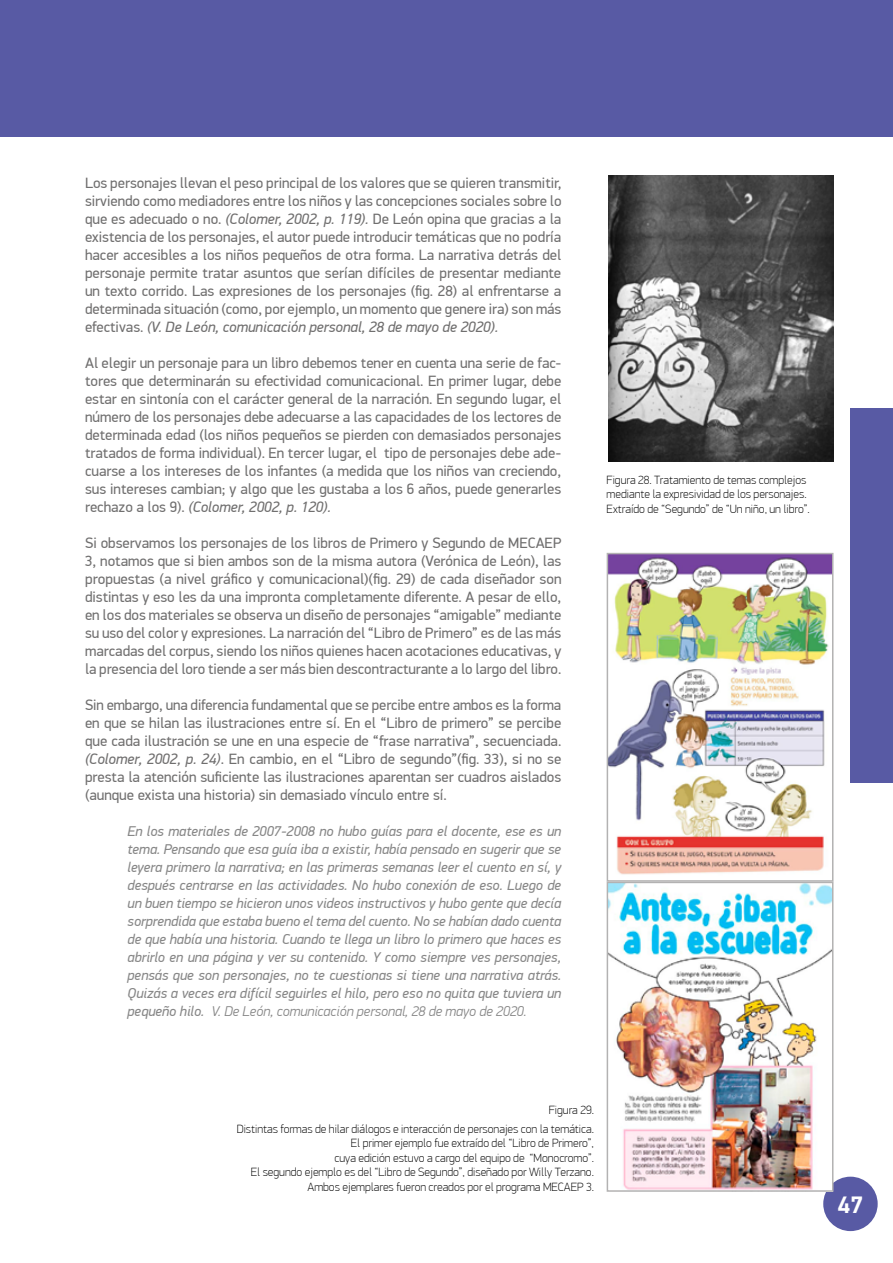
<style>
.page{position:relative;width:893px;height:1263px;background:#fff}
.page>*{position:absolute;margin:0;border:0;box-sizing:border-box;transform-origin:0 0}
.t1{font:700 24px "PF Din Display Pro";color:#fff}
.t2{font:15px/18px "PF Din Display Pro";color:#706f6f;text-align:justify}
.t3{font:italic 14.25px/18px "PF Din Display Pro";color:#878787;text-align:justify}
.t4{font:100 12px/14.4px "PF Din Display Pro";color:#000;text-align:right}
.s1{font-style:italic}
.s2{font-weight:300}
</style>
<div class="page">
<div style="left:823px;top:1177px;width:55px;height:54px;background:#585aa4;border-radius:50%"></div>
<div style="left:850px;top:408px;width:43px;height:375px;background:#585aa4"></div>
<div style="left:0;top:0;width:893px;height:137px;background:#585aa4"></div>
<img style="left:610px;top:556px;width:220px;height:633px">
<div style="left:607px;top:553px;width:226px;height:329px;border:2px solid #b3b2b2"></div>
<img style="left:608px;top:175px;width:225px;height:287px">
<div style="left:607px;top:882px;width:226px;height:310px;border:2px solid #b3b2b2"></div>
<p class="t2" style="left:85px;top:174px;width:478px">Los personajes llevan el peso principal de los valores que se quieren transmitir, sirviendo como mediadores entre los niños y las concepciones sociales sobre lo que es adecuado o no. <span class="s1">(Colomer, 2002, p. 119).</span> De León opina que gracias a la existencia de los personajes, el autor puede introducir temáticas que no podría hacer accesibles a los niños pequeños de otra forma. La narrativa detrás del personaje permite tratar asuntos que serían difíciles de presentar mediante un texto corrido. Las expresiones de los personajes (fig. 28) al enfrentarse a determinada situación (como, por ejemplo, un momento que genere ira) son más efectivas. <span class="s1">(V. De León, comunicación personal, 28 de mayo de 2020).</span></p>
<p class="t2" style="left:85px;top:354px;width:478px">Al elegir un personaje para un libro debemos tener en cuenta una serie de fac&shy;tores que determinarán su efectividad comunicacional. En primer lugar, debe estar en sintonía con el carácter general de la narración. En segundo lugar, el número de los personajes debe adecuarse a las capacidades de los lectores de determinada edad (los niños pequeños se pierden con demasiados personajes tratados de forma individual). En tercer lugar, el tipo de personajes debe ade&shy;cuarse a los intereses de los infantes (a medida que los niños van creciendo, sus intereses cambian; y algo que les gustaba a los 6 años, puede generarles rechazo a los 9). <span class="s1">(Colomer, 2002, p. 120).</span></p>
<p class="t2" style="left:85px;top:534px;width:478px">Si observamos los personajes de los libros de Primero y Segundo de MECAEP 3, notamos que si bien ambos son de la misma autora (Verónica de León), las propuestas (a nivel gráfico y comunicacional)(fig. 29) de cada diseñador son distintas y eso les da una impronta completamente diferente. A pesar de ello, en los dos materiales se observa un diseño de personajes “amigable” mediante su uso del color y expresiones. La narración del “Libro de Primero” es de las más marcadas del corpus, siendo los niños quienes hacen acotaciones educativas, y la presencia del loro tiende a ser más bien descontracturante a lo largo del libro.</p>
<p class="t2" style="left:85px;top:696px;width:478px">Sin embargo, una diferencia fundamental que se percibe entre ambos es la forma en que se hilan las ilustraciones entre sí. En el “Libro de primero” se percibe que cada ilustración se une en una especie de “frase narrativa”, secuenciada. <span class="s1">(Colomer, 2002, p. 24)</span>. En cambio, en el “Libro de segundo”(fig. 33), si no se presta la atención suficiente las ilustraciones aparentan ser cuadros aislados (aunque exista una historia) sin demasiado vínculo entre sí.</p>
<p class="t3" style="left:128px;top:822px;width:435px">En los materiales de 2007-2008 no hubo guías para el docente, ese es un tema. Pensando que esa guía iba a existir, había pensado en sugerir que se leyera primero la narrativa; en las primeras semanas leer el cuento en sí, y después centrarse en las actividades. No hubo conexión de eso. Luego de un buen tiempo se hicieron unos videos instructivos y hubo gente que decía sorprendida que estaba bueno el tema del cuento. No se habían dado cuenta de que había una historia. Cuando te llega un libro lo primero que haces es abrirlo en una página y ver su contenido. Y como siempre ves personajes, pensás que son personajes, no te cuestionas si tiene una narrativa atrás.<br>Quizás a veces era difícil seguirles el hilo, pero eso no quita que tuviera un pequeño hilo. <span class="s2">V. De León, comunicación personal, 28 de mayo de 2020.</span></p>
<p class="t4" style="left:607px;top:473px;width:204px;text-align:left">Figura 28. Tratamiento de temas complejos mediante la expresividad de los personajes.<br>Extraído de “Segundo” de “Un niño, un libro”.</p>
<p class="t4" style="left:237px;top:1101px;width:359px;line-height:18.6px">Figura 29.<br>Distintas formas de hilar diálogos e interacción de personajes con la temática.</p>
<p class="t4" style="left:251px;top:1136px;width:345px">El primer ejemplo fue extraído del “Libro de Primero”,<br>cuya edición estuvo a cargo del equipo de “Monocromo”.<br>El segundo ejemplo es del “Libro de Segundo”, diseñado por Willy Terzano.<br>Ambos ejemplares fueron creados por el programa MECAEP 3.</p>
<h1 class="t1" style="left:838px;top:1190px;width:27px">47</h1>
</div>
